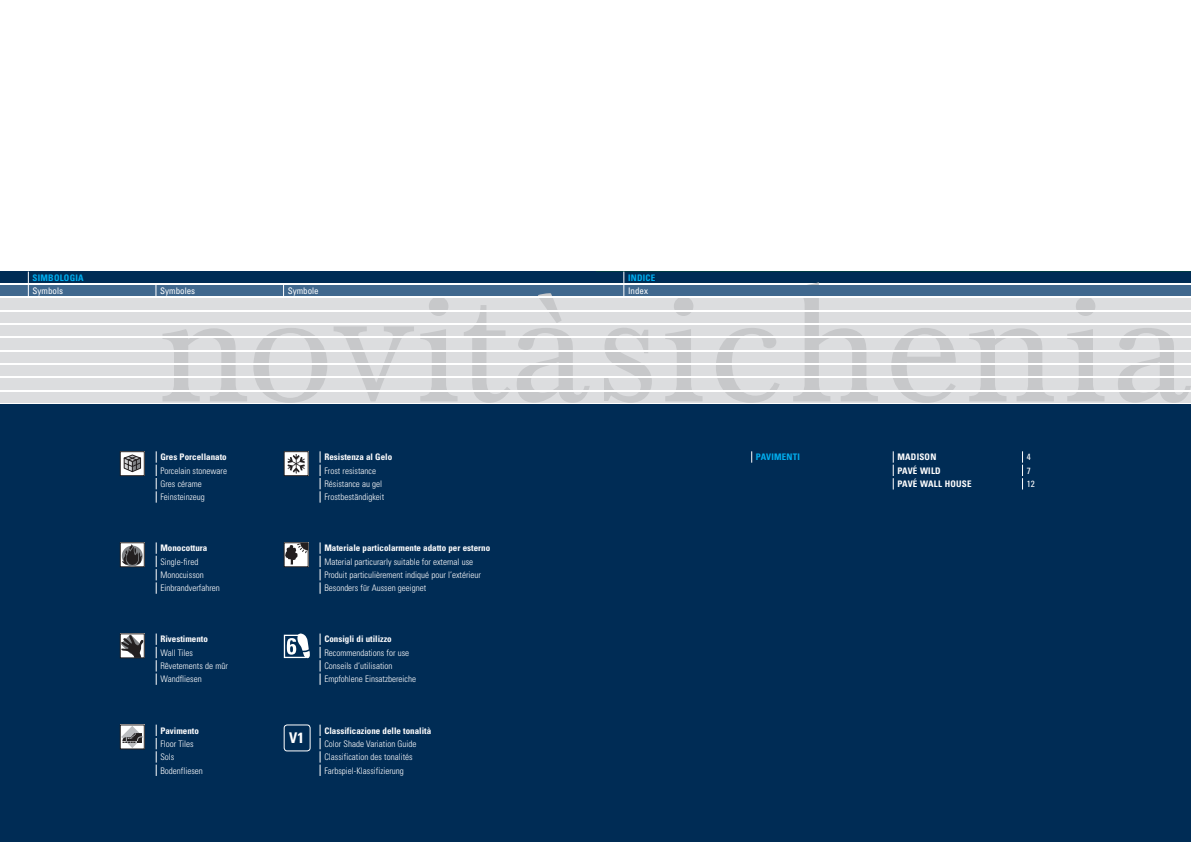
<style>
.page{position:relative;width:1191px;height:842px;background:#fff}
.page>*{position:absolute;margin:0;border:0;box-sizing:border-box;transform-origin:0 0}
.t1{font:700 condensed 14.8px "Univers LT Std";color:#fff}
.t2{font:300 condensed 9px/13.3px "Univers LT Std";color:#fff}
.t3{font:700 condensed 9px "Univers LT Std";color:#fff}
.t4{font:condensed 9px "Univers LT Std";color:#fff}
.t5{font:700 condensed 9px "Univers LT Std";letter-spacing:.025em;color:#fff}
.t6{font:700 condensed 9px "Univers LT Std";letter-spacing:.025em;color:#00aeef}
</style>
<div class="page">
<div style="left:0;top:405px;width:1191px;height:437px;background:#002c55"></div>
<svg style="left:156px;top:633px;width:1px;height:52px"></svg>
<div style="left:120px;top:633px;width:25px;height:25px;border:1px solid #231f20"></div>
<svg style="left:121px;top:634px;width:22px;height:24px"></svg>
<svg style="left:320px;top:633px;width:1px;height:52px"></svg>
<svg style="left:283px;top:633px;width:27px;height:26px"></svg>
<svg style="left:156px;top:725px;width:1px;height:51px"></svg>
<div style="left:120px;top:725px;width:25px;height:24px;border:1px solid #231f20"></div>
<svg style="left:121px;top:726px;width:22px;height:22px"></svg>
<svg style="left:320px;top:725px;width:1px;height:51px"></svg>
<div style="left:284px;top:725px;width:26px;height:26px;border:1px solid #fff;border-radius:3px"></div>
<svg style="left:156px;top:542px;width:1px;height:52px"></svg>
<div style="left:120px;top:543px;width:24px;height:24px;background:#fff"></div>
<div style="left:120px;top:542px;width:25px;height:25px;border:1px solid #231f20"></div>
<svg style="left:122px;top:546px;width:21px;height:20px"></svg>
<svg style="left:122px;top:544px;width:20px;height:21px"></svg>
<svg style="left:320px;top:542px;width:1px;height:52px"></svg>
<svg style="left:286px;top:564px;width:20px;height:1px"></svg>
<div style="left:284px;top:542px;width:24px;height:25px;border:1px solid #231f20"></div>
<svg style="left:285px;top:543px;width:23px;height:21px"></svg>
<svg style="left:156px;top:451px;width:1px;height:52px"></svg>
<div style="left:120px;top:452px;width:24px;height:24px;background:#fff"></div>
<div style="left:120px;top:451px;width:25px;height:25px;border:1px solid #231f20"></div>
<svg style="left:123px;top:454px;width:19px;height:18px"></svg>
<svg style="left:320px;top:451px;width:1px;height:52px"></svg>
<div style="left:284px;top:452px;width:24px;height:24px;background:#fff"></div>
<div style="left:284px;top:451px;width:24px;height:25px;border:1px solid #231f20"></div>
<svg style="left:287px;top:454px;width:18px;height:20px"></svg>
<svg style="left:751px;top:451px;width:1px;height:12px"></svg>
<svg style="left:893px;top:451px;width:1px;height:38px"></svg>
<svg style="left:1022px;top:451px;width:1px;height:38px"></svg>
<svg style="left:0;top:272px;width:1191px;height:131px;background:#bcc4cc"></svg>
<hr style="left:0;top:296px;width:1191px;height:2px;background:#fff">
<p class="t6" style="left:33px;top:272px;width:53px">SIMBOLOGIA</p>
<p class="t6" style="left:628px;top:272px;width:29px">INDICE</p>
<p class="t4" style="left:33px;top:285px;width:32px">Symbols</p>
<p class="t4" style="left:160px;top:285px;width:36px">Symboles</p>
<p class="t4" style="left:288px;top:285px;width:32px">Symbole</p>
<p class="t3" style="left:160px;top:451px;width:68px">Gres Porcellanato</p>
<p class="t2" style="left:160px;top:464px;width:68px">Porcelain stoneware<br>Gres cérame<br>Feinsteinzeug</p>
<p class="t3" style="left:160px;top:543px;width:48px">Monocottura</p>
<p class="t2" style="left:160px;top:555px;width:61px">Single-fired<br>Monocuisson<br>Einbrandverfahren</p>
<p class="t3" style="left:160px;top:634px;width:49px">Rivestimento</p>
<p class="t2" style="left:160px;top:646px;width:69px">Wall Tiles<br>Rêvetements de mûr<br>Wandfliesen</p>
<p class="t3" style="left:160px;top:725px;width:40px">Pavimento</p>
<p class="t2" style="left:160px;top:737px;width:44px">Floor Tiles<br>Sols<br>Bodenfliesen</p>
<h1 class="t1" style="left:289px;top:729px;width:16px">V1</h1>
<p class="t3" style="left:324px;top:451px;width:69px">Resistenza al Gelo</p>
<p class="t2" style="left:324px;top:464px;width:61px">Frost resistance<br>Résistance au gel<br>Frostbeständigkeit</p>
<p class="t3" style="left:324px;top:543px;width:167px">Materiale particolarmente adatto per esterno</p>
<p class="t2" style="left:324px;top:555px;width:158px">Material particurarly suitable for external use<br>Produit particulièrement indiqué pour l’extérieur<br>Besonders für Aussen geeignet</p>
<p class="t3" style="left:324px;top:634px;width:69px">Consigli di utilizzo</p>
<p class="t2" style="left:324px;top:646px;width:93px">Recommendations for use<br>Conseils d’utilisation<br>Empfohlene Einsatzbereiche</p>
<p class="t3" style="left:324px;top:725px;width:108px">Classificazione delle tonalità</p>
<p class="t2" style="left:324px;top:737px;width:94px">Color Shade Variation Guide<br>Classification des tonalités<br>Farbspiel-Klassifizierung</p>
<p class="t4" style="left:628px;top:285px;width:21px">Index</p>
<p class="t6" style="left:756px;top:451px;width:11px">Pavimen</p>
<p class="t6" style="left:792px;top:451px;width:8px">ti</p>
<p class="t5" style="left:897px;top:451px;width:40px">MADISON</p>
<p class="t4" style="left:1026px;top:451px;width:5px">4</p>
<p class="t5" style="left:897px;top:465px;width:45px">PAVÉ WILD</p>
<p class="t4" style="left:1026px;top:465px;width:5px">7</p>
<p class="t5" style="left:897px;top:478px;width:76px">PAVÉ WALL HOUSE</p>
<p class="t4" style="left:1026px;top:478px;width:9px">12</p>
</div>
